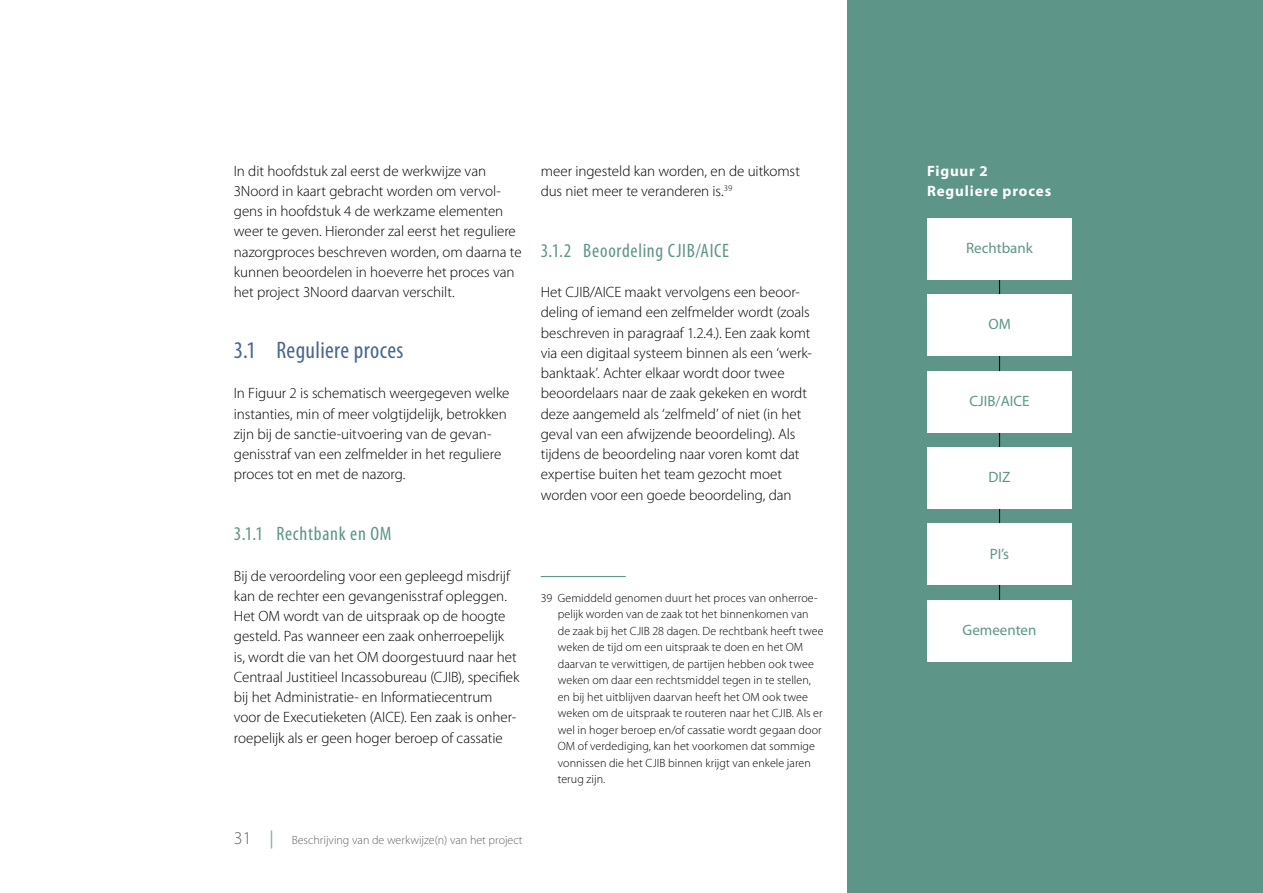
<style>
.page{position:relative;width:1263px;height:893px;background:#fff}
.page>*{position:absolute;margin:0;border:0;box-sizing:border-box;transform-origin:0 0}
.t1{font:condensed 24px "Myriad Pro";letter-spacing:.015em;color:#4a6691}
.t2{font:condensed 19.5px "Myriad Pro";letter-spacing:.035em;color:#5e9589}
.P_H{font:300 15px/20.2px "Myriad Pro";letter-spacing:-.005em;color:#000}
.t3{font:15px "Myriad Pro";color:#5e9589}
.Caption_F{font:700 15px/20.2px "Myriad Pro";letter-spacing:.055em;color:#fff}
.Footnote{font:300 12px/16.5px "Myriad Pro";letter-spacing:.005em;color:#000}
.t4{font:300 12px "Myriad Pro";color:#636366}
.s1{font-size:18px}
.s2{font-weight:400;font-size:18px;color:#83a99f}
</style>
<div class="page">
<div style="left:848px;top:0;width:415px;height:893px;background:#5e9589"></div>
<hr style="left:541px;top:576px;width:85px;height:1px;background:#5e9589">
<hr style="left:999px;top:276px;width:1px;height:349px;background:#000">
<div style="left:927px;top:218px;width:145px;height:61px;background:#fff"></div>
<div style="left:927px;top:294px;width:145px;height:62px;background:#fff"></div>
<div style="left:927px;top:371px;width:145px;height:61px;background:#fff"></div>
<div style="left:927px;top:447px;width:145px;height:62px;background:#fff"></div>
<div style="left:927px;top:524px;width:145px;height:61px;background:#fff"></div>
<div style="left:927px;top:600px;width:145px;height:62px;background:#fff"></div>
<p class="P_H" style="left:234px;top:161px;width:289px">In dit hoofdstuk zal eerst de werkwijze van 3Noord in kaart gebracht worden om vervol&shy;gens in hoofdstuk 4 de werkzame elementen weer te geven. Hieronder zal eerst het reguliere nazorgproces beschreven worden, om daarna te kunnen beoordelen in hoeverre het proces van het project 3Noord daarvan verschilt.</p>
<h2 class="t1" style="left:234px;top:335px;width:171px">3.1 Reguliere proces</h2>
<p class="P_H" style="left:234px;top:383px;width:277px">In Figuur 2 is schematisch weergegeven welke instanties, min of meer volgtijdelijk, betrokken zijn bij de sanctie-uitvoering van de gevan&shy;genisstraf van een zelfmelder in het reguliere proces tot en met de nazorg.</p>
<h3 class="t2" style="left:234px;top:522px;width:159px">3.1.1 Rechtbank en OM</h3>
<p class="P_H" style="left:234px;top:566px;width:287px">Bij de veroordeling voor een gepleegd misdrijf kan de rechter een gevangenisstraf opleggen.<br>Het OM wordt van de uitspraak op de hoogte gesteld. Pas wanneer een zaak onherroepelijk<br>is, wordt die van het OM doorgestuurd naar het Centraal Justitieel Incassobureau (CJIB), specifiek bij het Administratie- en Informatiecentrum voor de Executieketen (AICE). Een zaak is onher&shy;roepelijk als er geen hoger beroep of cassatie</p>
<p class="t4" style="left:234px;top:833px;width:290px"><span class="s1">31</span> <span class="s2">|</span> Beschrijving van de werkwijze(n) van het project</p>
<p class="P_H" style="left:541px;top:161px;width:261px">meer ingesteld kan worden, en de uitkomst dus niet meer te veranderen is.<sup>39</sup></p>
<h3 class="t2" style="left:541px;top:238px;width:190px">3.1.2 Beoordeling CJIB/AICE</h3>
<p class="P_H" style="left:541px;top:282px;width:273px">Het CJIB/AICE maakt vervolgens een beoor&shy;deling of iemand een zelfmelder wordt (zoals beschreven in paragraaf 1.2.4.). Een zaak komt via een digitaal systeem binnen als een ‘werk&shy;banktaak’. Achter elkaar wordt door twee beoordelaars naar de zaak gekeken en wordt deze aangemeld als ‘zelfmeld’ of niet (in het geval van een afwijzende beoordeling). Als tijdens de beoordeling naar voren komt dat expertise buiten het team gezocht moet worden voor een goede beoordeling, dan</p>
<p class="Footnote" style="left:558px;top:589px;width:267px;text-indent:-17px">39 Gemiddeld genomen duurt het proces van onherroe&shy;pelijk worden van de zaak tot het binnenkomen van de zaak bij het CJIB 28 dagen. De rechtbank heeft twee weken de tijd om een uitspraak te doen en het OM daarvan te verwittigen, de partijen hebben ook twee weken om daar een rechtsmiddel tegen in te stellen, en bij het uitblijven daarvan heeft het OM ook twee weken om de uitspraak te routeren naar het CJIB. Als er wel in hoger beroep en/of cassatie wordt gegaan door OM of verdediging, kan het voorkomen dat sommige vonnissen die het CJIB binnen krijgt van enkele jaren terug zijn.</p>
<p class="Caption_F" style="left:927px;top:160px;width:126px">Figuur 2<br>Reguliere proces</p>
<p class="t3" style="left:966px;top:239px;width:68px">Rechtbank</p>
<p class="t3" style="left:988px;top:315px;width:24px">OM</p>
<p class="t3" style="left:969px;top:392px;width:62px">CJIB/AICE</p>
<p class="t3" style="left:988px;top:468px;width:23px">DIZ</p>
<p class="t3" style="left:990px;top:544px;width:21px">PI’s</p>
<p class="t3" style="left:963px;top:621px;width:75px">Gemeenten</p>
</div>
